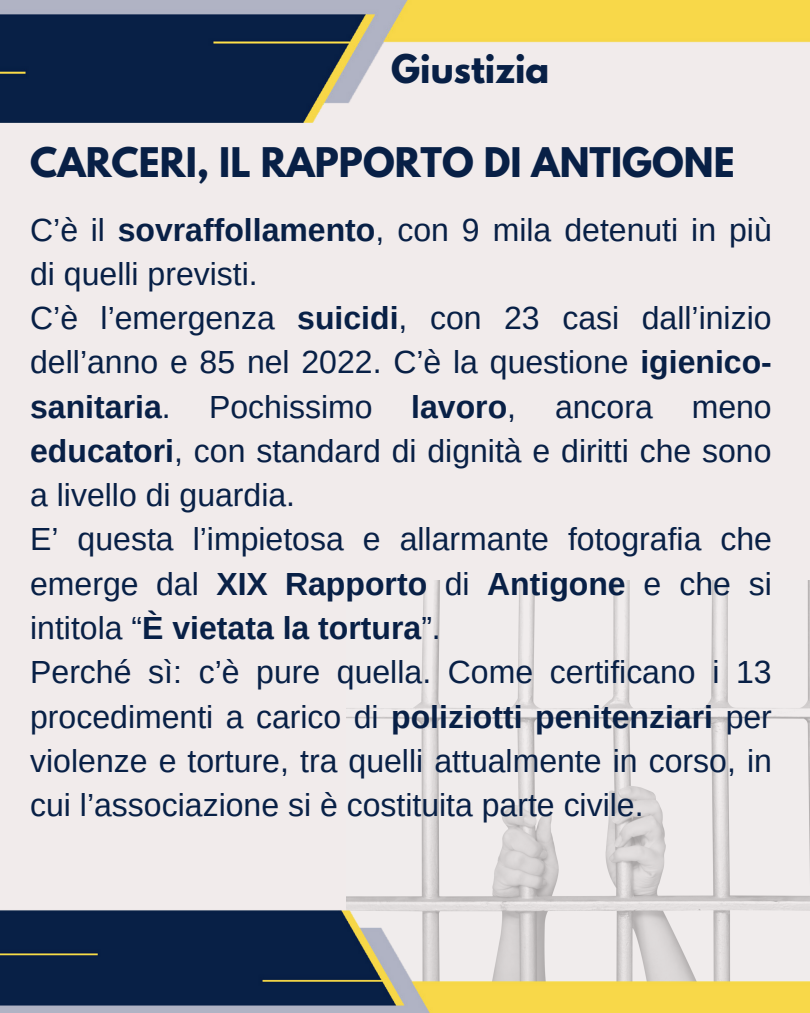
<style>
.page{position:relative;width:810px;height:1013px;background:#fff}
.page>*{position:absolute;margin:0;border:0;box-sizing:border-box;transform-origin:0 0}
.t1{font:700 36.2px "League Spartan";color:#082046}
.t2{font:700 35px "League Spartan";color:#082046}
.t3{font:32px/44.2px "Arimo";color:#082046;text-align:justify}
.s1{font-weight:700}
</style>
<div class="page">
<div style="left:0;top:0;width:810px;height:1012px;background:#f1ebeb"></div>
<img style="left:0;top:0;width:810px;height:123px">
<img style="left:346px;top:580px;width:464px;height:259px">
<img style="left:0;top:839px;width:810px;height:173px">
<p class="t2" style="left:391px;top:51px;width:160px">Giustizia</p>
<p class="t1" style="left:30px;top:144px;width:706px">CARCERI, IL RAPPORTO DI ANTIGONE</p>
<p class="t3" style="left:30px;top:207px;width:743px">C’è il <span class="s1">sovraffollamento</span>, con 9 mila detenuti in più di quelli previsti.</p>
<p class="t3" style="left:30px;top:296px;width:743px">C’è l’emergenza <span class="s1">suicidi</span>, con 23 casi dall’inizio dell’anno e 85 nel 2022. C’è la questione <span class="s1">igienico&shy;sanitaria</span>. Pochissimo <span class="s1">lavoro</span>, ancora meno <span class="s1">educatori</span>, con standard di dignità e diritti che sono a livello di guardia.</p>
<p class="t3" style="left:30px;top:517px;width:743px">E’ questa l’impietosa e allarmante fotografia che emerge dal <span class="s1">XIX Rapporto</span> di <span class="s1">Antigone</span> e che si intitola “<span class="s1">È vietata la tortura</span>”.</p>
<p class="t3" style="left:30px;top:650px;width:743px">Perché sì: c’è pure quella. Come certificano i 13 procedimenti a carico di <span class="s1">poliziotti penitenziari</span> per violenze e torture, tra quelli attualmente in corso, in cui l’associazione si è costituita parte civile.</p>
</div>
